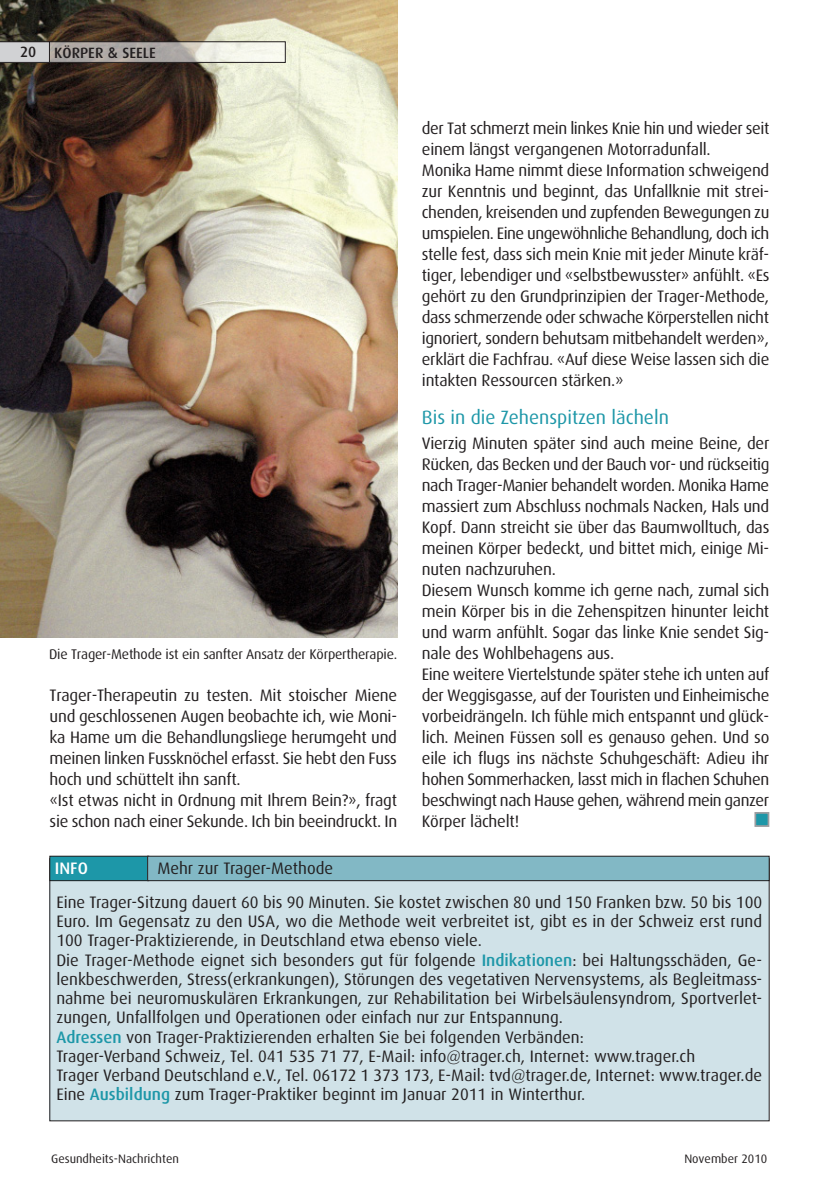
<style>
.page{position:relative;width:819px;height:1191px;background:#fff}
.page>*{position:absolute;margin:0;border:0;box-sizing:border-box;transform-origin:0 0}
.Zwischentitel{font:19.25px "Dax";color:#1d97a8}
.Lauftext{font:16.62px/21px "Dax";letter-spacing:-.015em;color:#231f20;text-align:justify}
.Text_Infoboxen{font:16.62px/19.2px "Dax";color:#231f20;text-align:justify}
.Art_Tipp_Titel_Tipp{font:500 16.62px "Dax";color:#fff}
.t1{font:500 14.88px "Dax";color:#231f20}
.Bildlegende{font:14px "Dax";letter-spacing:-.015em;color:#231f20}
.t2{font:12.25px "Dax";color:#231f20}
.s1{font-family:"Converse DIN Medium";font-weight:400}
.s2{font-weight:500;color:#1d97a8}
</style>
<div class="page">
<div style="left:50px;top:858px;width:719px;height:262px;background:#d0e2e8"></div>
<div style="left:50px;top:856px;width:99px;height:24px;background:#1d97a8"></div>
<div style="left:50px;top:856px;width:99px;height:25px;border:1px solid #231f20"></div>
<div style="left:148px;top:856px;width:621px;height:24px;background:#82b8c5"></div>
<div style="left:147px;top:856px;width:622px;height:25px;border:1px solid #231f20"></div>
<div style="left:754px;top:812px;width:15px;height:15px;background:#1d97a8;border:2px solid #9b9da0"></div>
<img style="left:0;top:0;width:397px;height:638px">
<svg style="left:51px;top:44px;width:232px;height:17px;background:#c7c4be"></svg>
<div style="left:49px;top:42px;width:236px;height:21px;border:1px solid #231f20"></div>
<svg style="left:0;top:42px;width:50px;height:21px"></svg>
<p class="t1" style="left:20px;top:44px;width:137px">20 KÖRPER <span class="s1">&amp;</span> SEELE</p>
<p class="Bildlegende" style="left:49px;top:646px;width:349px">Die Trager-Methode ist ein sanfter Ansatz der Körpertherapie.</p>
<p class="Lauftext" style="left:50px;top:685px;width:349px">Trager-Therapeutin zu testen. Mit stoischer Miene und geschlossenen Augen beobachte ich, wie Moni&shy;ka Hame um die Behandlungsliege herumgeht und meinen linken Fussknöchel erfasst. Sie hebt den Fuss hoch und schüttelt ihn sanft.</p>
<p class="Lauftext" style="left:50px;top:790px;width:349px">«Ist etwas nicht in Ordnung mit Ihrem Bein?», fragt sie schon nach einer Sekunde. Ich bin beeindruckt. In</p>
<p class="Lauftext" style="left:422px;top:118px;width:349px">der Tat schmerzt mein linkes Knie hin und wieder seit einem längst vergangenen Motorradunfall.</p>
<p class="Lauftext" style="left:422px;top:160px;width:349px">Monika Hame nimmt diese Information schweigend zur Kenntnis und beginnt, das Unfallknie mit strei&shy;chenden, kreisenden und zupfenden Bewegungen zu umspielen. Eine ungewöhnliche Behandlung, doch ich stelle fest, dass sich mein Knie mit jeder Minute kräf&shy;tiger, lebendiger und «selbstbewusster» anfühlt. «Es gehört zu den Grundprinzipien der Trager-Methode, dass schmerzende oder schwache Körperstellen nicht ignoriert, sondern behutsam mitbehandelt werden», erklärt die Fachfrau. «Auf diese Weise lassen sich die intakten Ressourcen stärken.»</p>
<p class="Zwischentitel" style="left:422px;top:407px;width:248px">Bis in die Zehenspitzen lächeln</p>
<p class="Lauftext" style="left:422px;top:433px;width:349px">Vierzig Minuten später sind auch meine Beine, der Rücken, das Becken und der Bauch vor- und rückseitig nach Trager-Manier behandelt worden. Monika Hame massiert zum Abschluss nochmals Nacken, Hals und Kopf. Dann streicht sie über das Baumwolltuch, das meinen Körper bedeckt, und bittet mich, einige Mi&shy;nuten nachzuruhen.</p>
<p class="Lauftext" style="left:422px;top:580px;width:349px">Diesem Wunsch komme ich gerne nach, zumal sich mein Körper bis in die Zehenspitzen hinunter leicht und warm anfühlt. Sogar das linke Knie sendet Sig&shy;nale des Wohlbehagens aus.</p>
<p class="Lauftext" style="left:422px;top:664px;width:349px">Eine weitere Viertelstunde später stehe ich unten auf der Weggisgasse, auf der Touristen und Einheimische vorbeidrängeln. Ich fühle mich entspannt und glück&shy;lich. Meinen Füssen soll es genauso gehen. Und so eile ich flugs ins nächste Schuhgeschäft: Adieu ihr hohen Sommerhacken, lasst mich in flachen Schuhen beschwingt nach Hause gehen, während mein ganzer Körper lächelt!</p>
<p class="Text_Infoboxen" style="left:157px;top:859px;width:177px">Mehr zur Trager-Methode</p>
<p class="Art_Tipp_Titel_Tipp" style="left:55px;top:859px;width:34px">INFO</p>
<p class="Text_Infoboxen" style="left:56px;top:892px;width:707px">Eine Trager-Sitzung dauert 60 bis 90 Minuten. Sie kostet zwischen 80 und 150 Franken bzw. 50 bis 100<br>Euro. Im Gegensatz zu den USA, wo die Methode weit verbreitet ist, gibt es in der Schweiz erst rund 100 Trager-Praktizierende, in Deutschland etwa ebenso viele.</p>
<p class="Text_Infoboxen" style="left:56px;top:950px;width:707px">Die Trager-Methode eignet sich besonders gut für folgende <span class="s2">Indikationen</span>: bei Haltungsschäden, Ge&shy;lenkbeschwerden, Stress(erkrankungen), Störungen des vegetativen Nervensystems, als Begleitmass&shy;nahme bei neuromuskulären Erkrankungen, zur Rehabilitation bei Wirbelsäulensyndrom, Sportverlet&shy;zungen, Unfallfolgen und Operationen oder einfach nur zur Entspannung.</p>
<p class="Text_Infoboxen" style="left:56px;top:1027px;width:529px"><span class="s2">Adressen</span> von Trager-Praktizierenden erhalten Sie bei folgenden Verbänden:</p>
<p class="Text_Infoboxen" style="left:56px;top:1046px;width:640px">Trager-Verband Schweiz, Tel. 041 535 71 77, E-Mail: info@trager.ch, Internet: www.trager.ch</p>
<p class="Text_Infoboxen" style="left:56px;top:1065px;width:707px">Trager Verband Deutschland e.V., Tel. 06172 1 373 173, E-Mail: tvd@trager.de, Internet: www.trager.de<br>Eine <span class="s2">Ausbildung</span> zum Trager-Praktiker beginnt im Januar 2011 in Winterthur.</p>
<p class="t2" style="left:51px;top:1152px;width:129px">Gesundheits-Nachrichten</p>
<p class="t2" style="left:684px;top:1152px;width:84px">November 2010</p>
</div>
